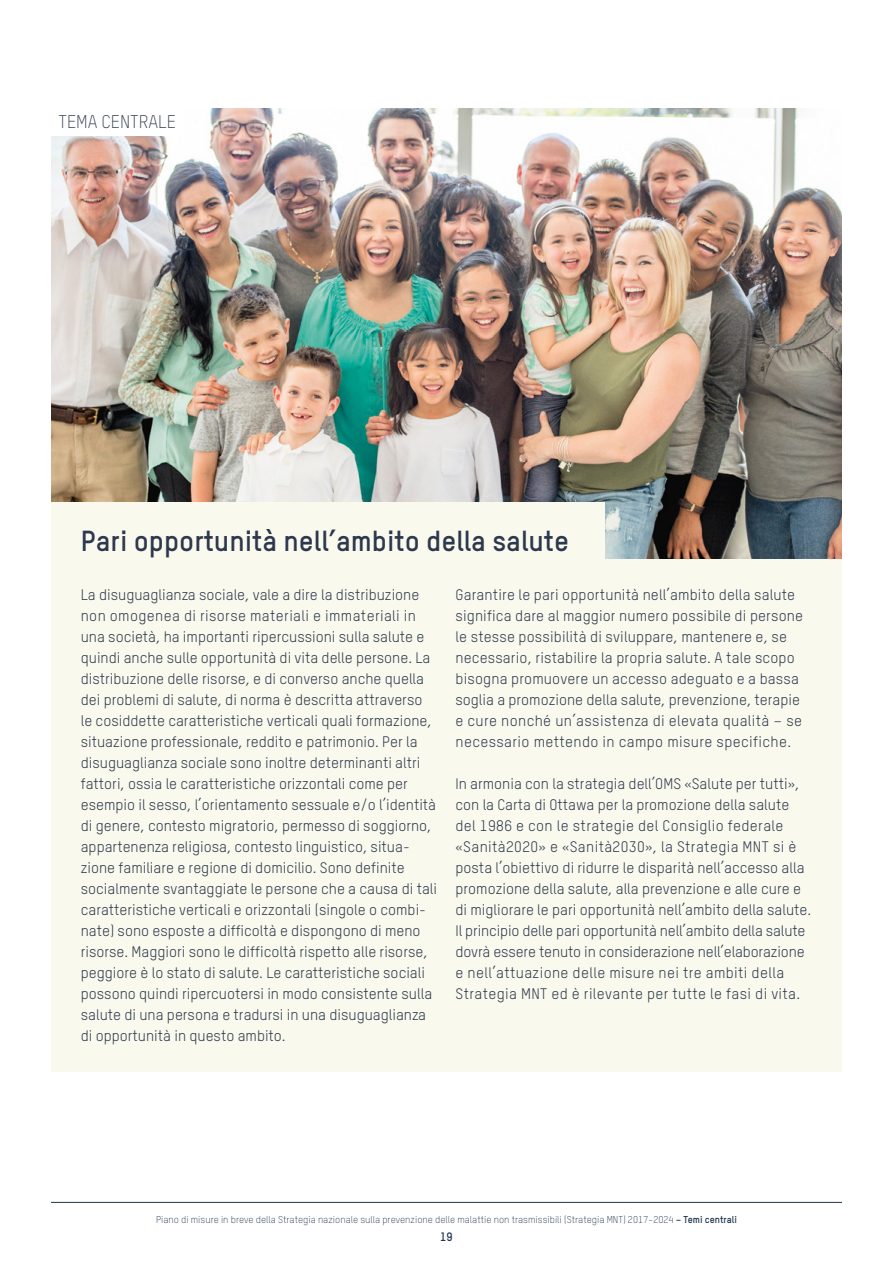
<style>
.page{position:relative;width:893px;height:1263px;background:#fff}
.page>*{position:absolute;margin:0;border:0;box-sizing:border-box;transform-origin:0 0}
.t1{font:700 28.5px "TSTAR";color:#2d374d}
.t2{font:300 18px "TSTAR";color:#2d374d}
.t3{font:15px/21px "TSTAR";color:#2d374d}
.t4{font:700 12px "TSTAR";color:#2d374d}
.t5{font:700 12px "TSTAR";color:#1d344c}
.t6{font:300 9.75px "TSTAR";color:#2d374d}
.t7{font:300 9.75px "TSTAR";color:#1d344c}
.s1{font-weight:700}
.s2{color:#345e4e}
</style>
<div class="page">
<hr style="left:51px;top:1202px;width:791px;height:1px;background:#1d344c">
<img style="left:51px;top:109px;width:791px;height:450px">
<div style="left:50px;top:105px;width:135px;height:31px;background:#fff"></div>
<div style="left:51px;top:559px;width:791px;height:512px;background:#f9faed"></div>
<div style="left:51px;top:502px;width:554px;height:58px;background:#f9faed"></div>
<p class="t2" style="left:58px;top:111px;width:119px">TEMA CENTRALE</p>
<h1 class="t1" style="left:81px;top:523px;width:490px">Pari opportunità nell’ambito della salute</h1>
<p class="t3" style="left:81px;top:584px;width:358px">La disuguaglianza sociale, vale a dire la distribuzione non omogenea di risorse materiali e immateriali in una società, ha importanti ripercussioni sulla salute e quindi anche sulle opportunità di vita delle persone. La distribuzione delle risorse, e di converso anche quella dei problemi di salute, di norma è descritta attraverso le cosiddette caratteristiche verticali quali formazione, situazione professionale, reddito e patrimonio. Per la disuguaglianza sociale sono inoltre determinanti altri fattori, ossia le caratteristiche orizzontali come per esempio il sesso, l’orientamento sessuale e/o l’identità di genere, contesto migratorio, permesso di soggiorno, appartenenza religiosa, contesto linguistico, situa&shy;zione familiare e regione di domicilio. Sono definite socialmente svantaggiate le persone che a causa di tali caratteristiche verticali e orizzontali (singole o combi&shy;nate) sono esposte a difficoltà e dispongono di meno risorse. Maggiori sono le difficoltà rispetto alle risorse, peggiore è lo stato di salute. Le caratteristiche sociali possono quindi ripercuotersi in modo consistente sulla salute di una persona e tradursi in una disuguaglianza di opportunità in questo ambito.</p>
<p class="t3" style="left:455px;top:584px;width:349px">Garantire le pari opportunità nell’ambito della salute significa dare al maggior numero possibile di persone le stesse possibilità di sviluppare, mantenere e, se necessario, ristabilire la propria salute. A tale scopo bisogna promuovere un accesso adeguato e a bassa soglia a promozione della salute, prevenzione, terapie e cure nonché un’assistenza di elevata qualità – se necessario mettendo in campo misure specifiche.</p>
<p class="t3" style="left:455px;top:773px;width:357px">In armonia con la strategia dell’OMS «Salute per tutti», con la Carta di Ottawa per la promozione della salute del 1986 e con le strategie del Consiglio federale «Sanità2020» e «Sanità2030», la Strategia MNT si è posta l’obiettivo di ridurre le disparità nell’accesso alla promozione della salute, alla prevenzione e alle cure e di migliorare le pari opportunità nell’ambito della salute.<br>Il principio delle pari opportunità nell’ambito della salute dovrà essere tenuto in considerazione nell’elaborazione e nell’attuazione delle misure nei tre ambiti della Strategia MNT ed è rilevante per tutte le fasi di vita.</p>
<p class="t7" style="left:156px;top:1213px;width:582px">Piano di misure in breve della Strategia nazionale sulla prevenzione delle mal ttie non trasmissib li (Strategia MNT) 2017–2024 <span class="s1">– Temi centrali</span></p>
<p class="t5" style="left:446px;top:1229px;width:8px">9</p>
<p class="t6" style="left:149px;top:1213px;width:595px">Piano di misure <span class="s2">2021–2024</span> della Strategia nazionale sulla prevenzione delle malattie non trasmissibili (Strategia MNT) 2017–2024 <span class="s1">– Temi centrali</span></p>
<p class="t4" style="left:440px;top:1229px;width:14px">16</p>
</div>
